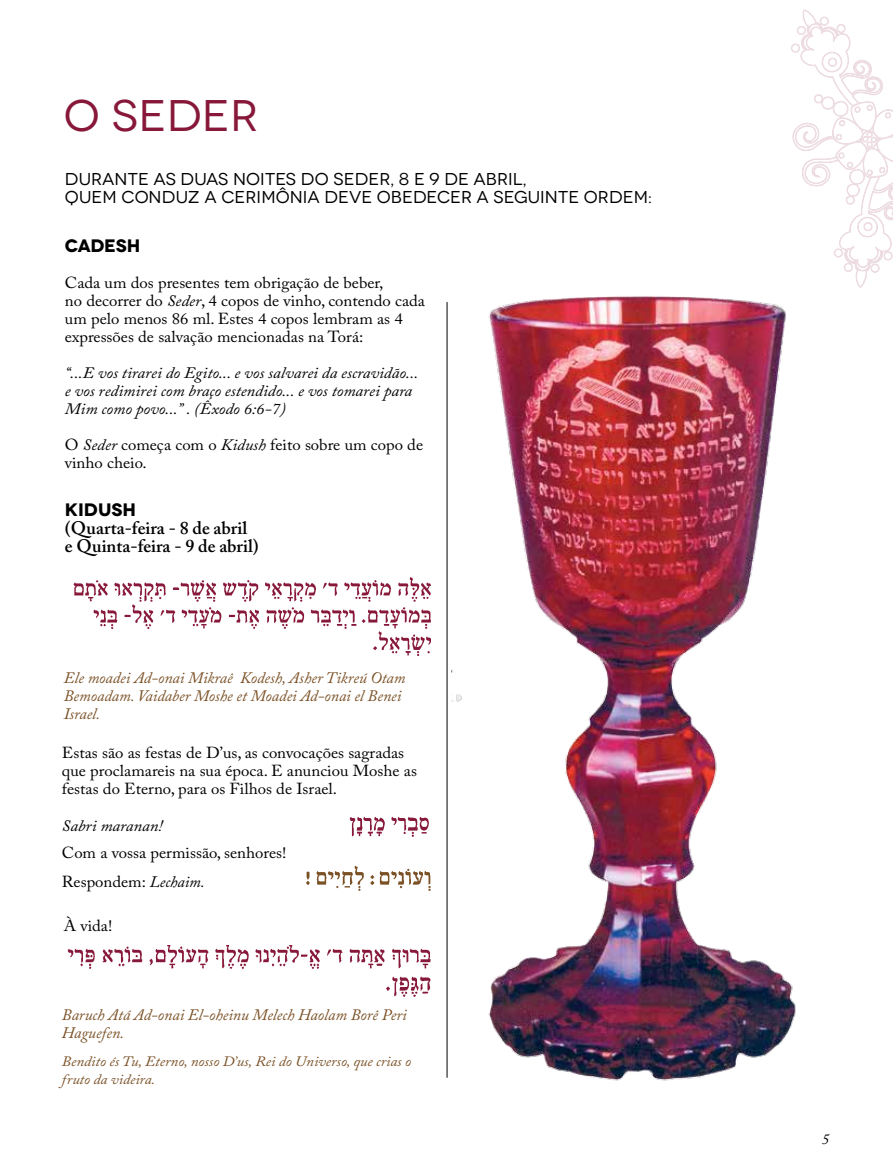
<style>
.page{position:relative;width:893px;height:1170px;background:#fff}
.page>*{position:absolute;margin:0;border:0;box-sizing:border-box;transform-origin:0 0}
.t1{font:44.25px "Novecentowide";letter-spacing:.01em;color:#87183a}
.t2{font:600 18px/18px "Adobe Caslon Pro";color:#000}
.t3{font:700 18px "Novecentowide";color:#000}
.t4{font:17.1px/18px "Novecentowide";letter-spacing:.01em;color:#000}
.t5{font:15.9px/18px "Adobe Caslon Pro";color:#000;scale:1.05 1}
.t6{font:italic 15.9px/18px "Adobe Caslon Pro";color:#7a5025}
.t7{font:italic 15.9px/18px "Adobe Caslon Pro";color:#000;scale:1.05 1}
.t8{font:italic 15px "Adobe Caslon Pro";color:#000}
.t9{font:italic 14.25px/18px "Adobe Caslon Pro";color:#7a5025;scale:1.05 1}
.s1{font-style:italic}
</style>
<div class="page">
<svg style="left:791px;top:9px;width:102px;height:279px"></svg>
<hr style="left:447px;top:302px;width:1px;height:775px;background:#000">
<img style="left:67px;top:945px;width:364px;height:51px">
<img style="left:306px;top:866px;width:125px;height:25px">
<img style="left:73px;top:577px;width:357px;height:78px">
<img style="left:349px;top:816px;width:80px;height:21px">
<img style="left:451px;top:244px;width:388px;height:837px">
<h1 class="t1" style="left:64px;top:89px;width:196px">O SEDER</h1>
<p class="t4" style="left:65px;top:170px;width:588px">DURANTE AS DUAS NOITES DO SEDER, 8 E 9 DE ABRIL,<br>QUEM CONDUZ A CERIMÔNIA DEVE OBEDECER A SEGUINTE ORDEM:</p>
<p class="t3" style="left:65px;top:234px;width:77px">CADESH</p>
<p class="t5" style="left:65px;top:273px;width:344px">Cada um dos presentes tem obrigação de beber,<br>no decorrer do <span class="s1">Seder</span>, 4 copos de vinho, contendo cada um pelo menos 86 ml. Estes 4 copos lembram as 4 expressões de salvação mencionadas na Torá:</p>
<p class="t7" style="left:65px;top:363px;width:338px">“...E vos tirarei do Egito... e vos salvarei da escravidão... e vos redimirei com braço estendido... e vos tomarei para<br>Mim como povo...” . (Êxodo 6:6-7)</p>
<p class="t5" style="left:65px;top:435px;width:343px">O <span class="s1">Seder</span> começa com o <span class="s1">Kidush</span> feito sobre um copo de vinho cheio.</p>
<p class="t3" style="left:65px;top:498px;width:73px">KIDUSH</p>
<p class="t2" style="left:65px;top:519px;width:195px">(Quarta-feira - 8 de abril e Quinta-feira - 9 de abril)</p>
<p class="t6" style="left:64px;top:668px;width:343px">Ele moadei Ad-onai Mikraê Kodesh, Asher Tikreú Otam<br>Bemoadam. Vaidaber Moshe et Moadei Ad-onai el Benei<br>Israel.</p>
<p class="t5" style="left:62px;top:743px;width:340px">Estas são as festas de D’us, as convocações sagradas que proclamareis na sua época. E anunciou Moshe as festas do Eterno, para os Filhos de Israel.</p>
<p class="t7" style="left:62px;top:816px;width:98px">Sabri maranan!</p>
<p class="t5" style="left:62px;top:843px;width:215px">Com a vossa permissão, senhores!</p>
<p class="t5" style="left:62px;top:872px;width:138px">Respondem: <span class="s1">Lechaim.</span></p>
<p class="t5" style="left:64px;top:916px;width:48px">À vida!</p>
<p class="t6" style="left:62px;top:1005px;width:346px">Baruch Atá Ad-onai El-oheinu Melech Haolam Borê Peri<br>Haguefen.</p>
<p class="t9" style="left:62px;top:1051px;width:334px">Bendito és Tu, Eterno, nosso D’us, Rei do Universo, que crias o fruto da videira.</p>
<p class="t8" style="left:822px;top:1129px;width:9px">5</p>
</div>
